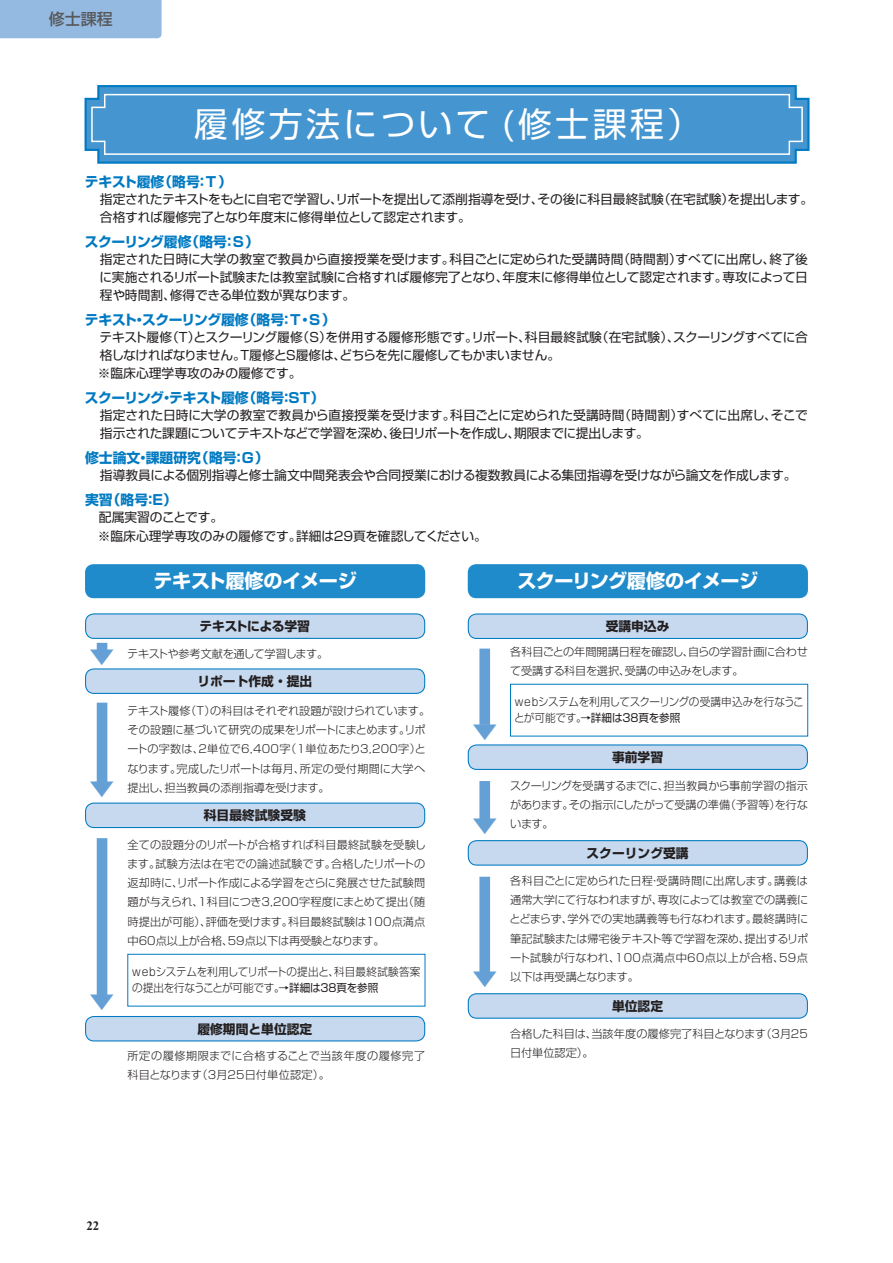
<style>
.page{position:relative;width:893px;height:1263px;background:#fff}
.page>*{position:absolute;margin:0;border:0;box-sizing:border-box;transform-origin:0 0}
.t1{font:34.05px "Shin Go Pro";letter-spacing:.1em;color:#fff}
.t2{font:700 25.5px "Shin Go Pro";color:#64a0d6}
.t3{font:700 19.2px "Shin Go Pro";letter-spacing:-.03em;color:#fff}
.t4{font:500 15.9px "Shin Go Pro";color:#57585a}
.t5{font:700 13.8px "Shin Go Pro";letter-spacing:-.02em;color:#007ac2}
.t6{font:700 13.8px "Shin Go Pro";color:#007ac2}
.t7{font:12.75px/18px "Shin Go Pro";letter-spacing:-.02em;color:#231f20}
.t8{font:12.75px/18.9px "Shin Go Pro";color:#231f20}
.t9{font:700 12.75px "Shin Go Pro";color:#231f20}
.t10{font:700 12.75px "Shin Go Pro";letter-spacing:-.025em;color:#231f20}
.t11{font:700 12.75px "Times New Roman";color:#231f20}
.t12{font:300 11.1px/19.2px "Shin Go Pro";letter-spacing:-.005em;color:#231f20}
.t13{font:300 11.1px/15.9px "Shin Go Pro";letter-spacing:-.005em;color:#231f20;scale:.95 1}
.t14{font:300 11.1px/19.2px "Shin Go Pro";letter-spacing:.02em;color:#231f20}
.t15{font:300 11.1px "Shin Go Pro";letter-spacing:-.03em;color:#231f20}
.s1{font-weight:400}
</style>
<div class="page">
<svg style="left:84px;top:85px;width:726px;height:79px;background:#3f95cf"></svg>
<svg style="left:90px;top:93px;width:714px;height:63px;background:#4f9ad2"></svg>
<div style="left:468px;top:564px;width:340px;height:34px;background:#208bcb;border-radius:9px"></div>
<div style="left:479px;top:649px;width:11px;height:76px;background:#64a0d6"></div>
<div style="left:479px;top:781px;width:11px;height:43px;background:#64a0d6"></div>
<div style="left:479px;top:877px;width:11px;height:98px;background:#64a0d6"></div>
<div style="left:85px;top:564px;width:340px;height:34px;background:#208bcb;border-radius:9px"></div>
<div style="left:97px;top:703px;width:10px;height:83px;background:#64a0d6"></div>
<div style="left:97px;top:643px;width:10px;height:15px;background:#64a0d6"></div>
<div style="left:97px;top:838px;width:10px;height:161px;background:#64a0d6"></div>
<div style="left:86px;top:614px;width:339px;height:24px;background:#c7d9ef;border-radius:9px"></div>
<div style="left:85px;top:613px;width:340px;height:26px;border:1px solid #007ac2;border-radius:9px"></div>
<div style="left:86px;top:669px;width:339px;height:24px;background:#c7d9ef;border-radius:9px"></div>
<div style="left:85px;top:668px;width:340px;height:26px;border:1px solid #007ac2;border-radius:9px"></div>
<div style="left:86px;top:803px;width:339px;height:24px;background:#c7d9ef;border-radius:9px"></div>
<div style="left:85px;top:802px;width:340px;height:26px;border:1px solid #007ac2;border-radius:9px"></div>
<div style="left:128px;top:954px;width:297px;height:52px;border:1px solid #007ac2"></div>
<div style="left:86px;top:1016px;width:339px;height:25px;background:#c7d9ef;border-radius:9px"></div>
<div style="left:85px;top:1016px;width:340px;height:25px;border:1px solid #007ac2;border-radius:9px"></div>
<div style="left:468px;top:614px;width:339px;height:24px;background:#c7d9ef;border-radius:9px"></div>
<div style="left:468px;top:613px;width:340px;height:26px;border:1px solid #007ac2;border-radius:9px"></div>
<div style="left:468px;top:745px;width:339px;height:24px;background:#c7d9ef;border-radius:9px"></div>
<div style="left:468px;top:744px;width:340px;height:26px;border:1px solid #007ac2;border-radius:9px"></div>
<div style="left:468px;top:841px;width:339px;height:24px;background:#c7d9ef;border-radius:9px"></div>
<div style="left:468px;top:840px;width:340px;height:26px;border:1px solid #007ac2;border-radius:9px"></div>
<div style="left:468px;top:994px;width:339px;height:24px;background:#c7d9ef;border-radius:9px"></div>
<div style="left:468px;top:993px;width:340px;height:26px;border:1px solid #007ac2;border-radius:9px"></div>
<div style="left:0;top:0;width:162px;height:38px;background:#95bae2"></div>
<h3 class="t4" style="left:49px;top:6px;width:65px">修士課程</h3>
<h1 class="t1" style="left:194px;top:96px;width:509px">履修方法について (修士課程）</h1>
<p class="t5" style="left:85px;top:170px;width:149px">テキスト履修（略号：T）</p>
<p class="t7" style="left:100px;top:188px;width:715px">指定されたテキストをもとに自宅で学習し、リポートを提出して添削指導を受け、その後に科目最終試験（在宅試験）を提出します。合格すれば履修完了となり年度末に修得単位として認定されます。</p>
<p class="t5" style="left:85px;top:230px;width:176px">スクーリング履修（略号：S）</p>
<p class="t7" style="left:100px;top:248px;width:710px;text-align:justify">指定された日時に大学の教室で教員から直接授業を受けます。科目ごとに定められた受講時間（時間割）すべてに出席し、終了後に実施されるリポート試験または教室試験に合格すれば履修完了となり、年度末に修得単位として認定されます。専攻によって日程や時間割、修得できる単位数が異なります。</p>
<p class="t5" style="left:85px;top:308px;width:252px">テキスト・スクーリング履修（略号：T・S）</p>
<p class="t7" style="left:100px;top:326px;width:710px">テキスト履修（T）とスクーリング履修（S）を併用する履修形態です。リポート、科目最終試験（在宅試験）、スクーリングすべてに合</p>
<p class="t7" style="left:100px;top:344px;width:462px">格しなければなりません。T履修とS履修は、どちらを先に履修してもかまいません。</p>
<p class="t8" style="left:85px;top:362px;width:218px">　※臨床心理学専攻のみの履修です。</p>
<p class="t5" style="left:85px;top:386px;width:241px">スクーリング・テキスト履修（略号：ST）</p>
<p class="t7" style="left:100px;top:404px;width:710px">指定された日時に大学の教室で教員から直接授業を受けます。科目ごとに定められた受講時間（時間割）すべてに出席し、そこで指示された課題についてテキストなどで学習を深め、後日リポートを作成し、期限までに提出します。</p>
<p class="t6" style="left:85px;top:446px;width:185px">修士論文・課題研究（略号：G）</p>
<p class="t7" style="left:100px;top:464px;width:698px">指導教員による個別指導と修士論文中間発表会や合同授業における複数教員による集団指導を受けながら論文を作成します。</p>
<p class="t5" style="left:85px;top:488px;width:93px">実習（略号：E）</p>
<p class="t8" style="left:85px;top:506px;width:403px;text-indent:14px">配属実習のことです。<br>　※臨床心理学専攻のみの履修です。詳細は29頁を確認してください。</p>
<h3 class="t3" style="left:153px;top:566px;width:205px">テキスト履修のイメージ</h3>
<h3 class="t3" style="left:518px;top:566px;width:242px">スクーリング履修のイメージ</h3>
<p class="t10" style="left:199px;top:616px;width:112px">テキストによる学習</p>
<p class="t9" style="left:606px;top:616px;width:65px">受講申込み</p>
<h2 class="t2" style="left:89px;top:636px;width:27px">▼</h2>
<p class="t15" style="left:127px;top:644px;width:202px">テキストや参考文献を通して学習します。</p>
<p class="t9" style="left:197px;top:671px;width:116px">リポート作成・提出</p>
<p class="t12" style="left:510px;top:640px;width:299px">各科目ごとの年間開講日程を確認し、自らの学習計画に合わせて受講する科目を選択、受講の申込みをします。</p>
<h2 class="t2" style="left:89px;top:768px;width:27px">▼</h2>
<p class="t12" style="left:127px;top:700px;width:304px">テキスト履修（T）の科目はそれぞれ設題が設けられています。その設題に基づいて研究の成果をリポートにまとめます。リポートの字数は、2単位で6,400字（1単位あたり3,200字）となります。完成したリポートは毎月、所定の受付期間に大学へ提出し、担当教員の添削指導を受けます。</p>
<p class="t9" style="left:204px;top:805px;width:104px">科目最終試験受験</p>
<h2 class="t2" style="left:472px;top:711px;width:27px">▼</h2>
<h2 class="t2" style="left:472px;top:805px;width:27px">▼</h2>
<p class="t13" style="left:514px;top:693px;width:306px">webシステムを利用してスクーリングの受講申込みを行なうことが可能です。<span class="s1">→詳細は38頁を参照</span></p>
<p class="t9" style="left:612px;top:747px;width:53px">事前学習</p>
<p class="t12" style="left:510px;top:774px;width:299px;text-align:justify">スクーリングを受講するまでに、担当教員から事前学習の指示があります。その指示にしたがって受講の準備（予習等）を行ないます。</p>
<h2 class="t2" style="left:89px;top:981px;width:27px">▼</h2>
<p class="t12" style="left:127px;top:834px;width:300px;text-align:justify">全ての設題分のリポートが合格すれば科目最終試験を受験します。試験方法は在宅での論述試験です。合格したリポートの返却時に、リポート作成による学習をさらに発展させた試験問題が与えられ、1科目につき3,200字程度にまとめて提出（随時提出が可能）、評価を受けます。科目最終試験は100点満点中60点以上が合格、59点以下は再受験となります。</p>
<p class="t13" style="left:132px;top:963px;width:305px">webシステムを利用してリポートの提出と、科目最終試験答案の提出を行なうことが可能です。<span class="s1">→詳細は38頁を参照</span></p>
<p class="t9" style="left:197px;top:1018px;width:116px">履修期間と単位認定</p>
<p class="t14" style="left:128px;top:1044px;width:299px">所定の履修期限までに合格することで当該年度の履修完了科目となります（3月25日付単位認定）。</p>
<h2 class="t2" style="left:472px;top:958px;width:27px">▼</h2>
<p class="t9" style="left:587px;top:843px;width:104px">スクーリング受講</p>
<p class="t12" style="left:510px;top:870px;width:300px;text-align:justify">各科目ごとに定められた日程・受講時間に出席します。講義は通常大学にて行なわれますが、専攻によっては教室での講義にとどまらず、学外での実地講義等も行なわれます。最終講時に筆記試験または帰宅後テキスト等で学習を深め、提出するリポート試験が行なわれ、100点満点中60点以上が合格、59点以下は再受講となります。</p>
<p class="t9" style="left:612px;top:996px;width:53px">単位認定</p>
<p class="t12" style="left:510px;top:1023px;width:299px">合格した科目は、当該年度の履修完了科目となります（3月25日付単位認定）。</p>
<p class="t11" style="left:87px;top:1216px;width:14px">22</p>
</div>
